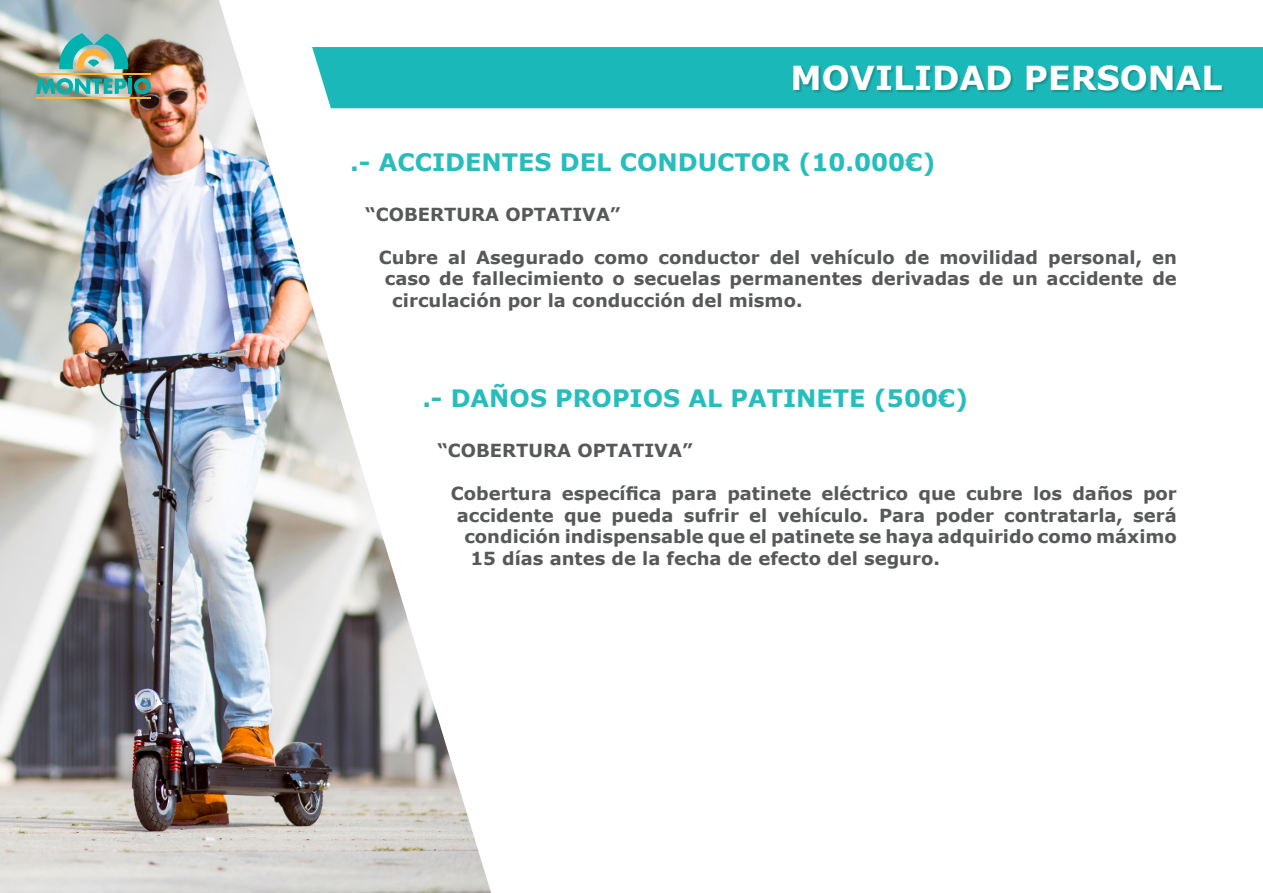
<style>
.page{position:relative;width:1263px;height:893px;background:#fff}
.page>*{position:absolute;margin:0;border:0;box-sizing:border-box;transform-origin:0 0}
.t1{font:700 33px "Verdana";color:#fff}
.t2{font:700 24px "Verdana";color:#26bdbc}
.t3{font:700 18px "Verdana";color:#57585a}
</style>
<div class="page">
<div style="left:491px;top:47px;width:772px;height:61px;background:#1ab8b8"></div>
<div style="left:793px;top:66px;width:432px;height:28px;background:#231f20;opacity:.3"></div>
<img style="left:0;top:0;width:491px;height:893px">
<svg style="left:59px;top:33px;width:70px;height:36px;background:#6ebaad"></svg>
<svg style="left:36px;top:76px;width:115px;height:18px;background:#52a59c"></svg>
<hr style="left:36px;top:73px;width:115px;height:2px;background:#ffb238">
<hr style="left:36px;top:97px;width:115px;height:2px;background:#ffb238">
<p class="t1" style="left:791px;top:57px;width:433px">MOVILIDAD PERSONAL</p>
<p class="t2" style="left:350px;top:147px;width:587px">.- ACCIDENTES DEL CONDUCTOR (10.000€)</p>
<p class="t3" style="left:365px;top:203px;width:257px">“COBERTURA OPTATIVA”</p>
<p class="t3" style="left:379px;top:246px;width:800px">Cubre al Asegurado como conductor del vehículo de movilidad personal, en</p>
<p class="t3" style="left:385px;top:267px;width:793px">caso de fallecimiento o secuelas permanentes derivadas de un accidente de</p>
<p class="t3" style="left:392px;top:289px;width:412px">circulación por la conducción del mismo.</p>
<p class="t2" style="left:422px;top:383px;width:547px">.- DAÑOS PROPIOS AL PATINETE (500€)</p>
<p class="t3" style="left:437px;top:439px;width:257px">“COBERTURA OPTATIVA”</p>
<p class="t3" style="left:451px;top:482px;width:728px">Cobertura específica para patinete eléctrico que cubre los daños por</p>
<p class="t3" style="left:457px;top:503px;width:721px">accidente que pueda sufrir el vehículo. Para poder contratarla, será</p>
<p class="t3" style="left:464px;top:525px;width:714px">condición indispensable que el patinete se haya adquirido como máximo</p>
<p class="t3" style="left:470px;top:547px;width:471px">15 días antes de la fecha de efecto del seguro.</p>
</div>
